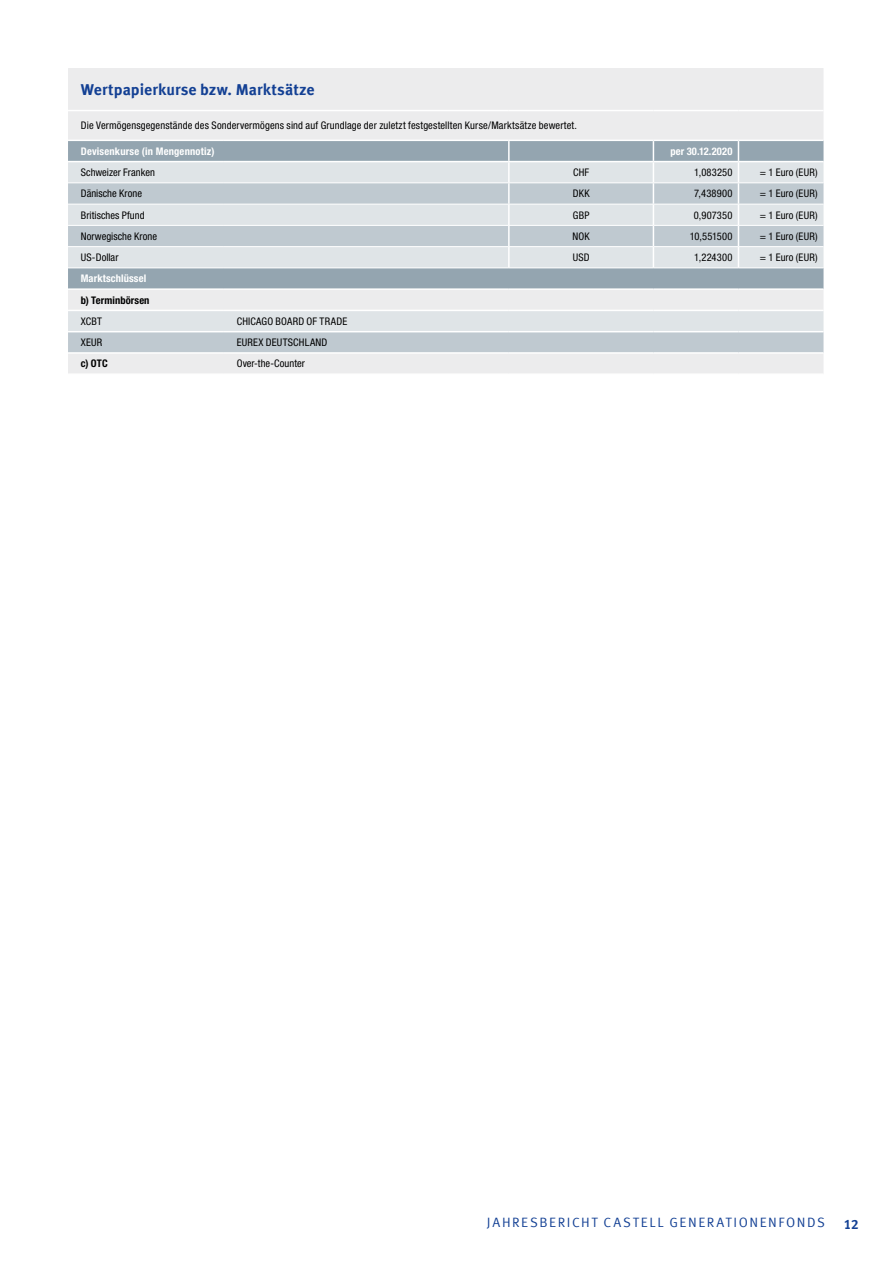
<style>
.page{position:relative;width:893px;height:1263px;background:#fff}
.page>*{position:absolute;margin:0;border:0;box-sizing:border-box;transform-origin:0 0}
.t1{font:700 15.75px "Meta Offc Pro";letter-spacing:.005em;color:#134094}
.t2{font:13.5px "Meta Offc Pro Norm";letter-spacing:.115em;color:#134094}
.t3{font:700 13.5px "Meta Offc Pro";color:#134094}
.t4{font:condensed 10.5px "Helvetica Neue LTW1 G";letter-spacing:.01em;color:#000}
.t5{font:700 condensed 10.5px "Helvetica Neue LTW1 G";letter-spacing:.02em;color:#fff}
.t6{font:700 condensed 10.5px "Helvetica Neue LTW1 G";letter-spacing:.01em;color:#000}
</style>
<div class="page">
<div style="left:68px;top:68px;width:755px;height:242px;background:#ececed"></div>
<div style="left:68px;top:141px;width:755px;height:147px;background:#94a5b0"></div>
<div style="left:68px;top:162px;width:755px;height:105px;background:#dfe4e7"></div>
<svg style="left:68px;top:183px;width:755px;height:63px;background:#cad2d8"></svg>
<svg style="left:68px;top:311px;width:755px;height:62px;background:#d8dde1"></svg>
<hr style="left:508px;top:141px;width:2px;height:20px;background:#fff">
<hr style="left:508px;top:162px;width:2px;height:20px;background:#fff">
<hr style="left:508px;top:183px;width:2px;height:21px;background:#fff">
<hr style="left:508px;top:204px;width:2px;height:21px;background:#fff">
<hr style="left:508px;top:226px;width:2px;height:20px;background:#fff">
<hr style="left:508px;top:247px;width:2px;height:20px;background:#fff">
<svg style="left:653px;top:141px;width:1px;height:126px"></svg>
<svg style="left:738px;top:141px;width:1px;height:126px"></svg>
<hr style="left:68px;top:110px;width:156px;height:1px;background:#fff">
<hr style="left:224px;top:110px;width:285px;height:1px;background:#fff">
<hr style="left:509px;top:110px;width:144px;height:1px;background:#fff">
<hr style="left:653px;top:110px;width:85px;height:1px;background:#fff">
<hr style="left:738px;top:110px;width:85px;height:1px;background:#fff">
<hr style="left:68px;top:140px;width:156px;height:1px;background:#fff">
<hr style="left:224px;top:140px;width:285px;height:1px;background:#fff">
<hr style="left:509px;top:140px;width:144px;height:1px;background:#fff">
<hr style="left:653px;top:140px;width:85px;height:1px;background:#fff">
<hr style="left:738px;top:140px;width:85px;height:1px;background:#fff">
<hr style="left:68px;top:288px;width:156px;height:2px;background:#fff">
<hr style="left:224px;top:288px;width:285px;height:2px;background:#fff">
<hr style="left:509px;top:288px;width:144px;height:2px;background:#fff">
<hr style="left:653px;top:288px;width:85px;height:2px;background:#fff">
<hr style="left:738px;top:288px;width:85px;height:2px;background:#fff">
<hr style="left:68px;top:331px;width:156px;height:1px;background:#fff">
<hr style="left:224px;top:331px;width:285px;height:1px;background:#fff">
<hr style="left:509px;top:331px;width:144px;height:1px;background:#fff">
<hr style="left:653px;top:331px;width:85px;height:1px;background:#fff">
<hr style="left:738px;top:331px;width:85px;height:1px;background:#fff">
<hr style="left:68px;top:352px;width:156px;height:2px;background:#fff">
<hr style="left:224px;top:352px;width:285px;height:2px;background:#fff">
<hr style="left:509px;top:352px;width:144px;height:2px;background:#fff">
<hr style="left:653px;top:352px;width:85px;height:2px;background:#fff">
<hr style="left:738px;top:352px;width:85px;height:2px;background:#fff">
<hr style="left:68px;top:161px;width:156px;height:1px;background:#fff">
<hr style="left:224px;top:161px;width:285px;height:1px;background:#fff">
<hr style="left:509px;top:161px;width:144px;height:1px;background:#fff">
<hr style="left:653px;top:161px;width:85px;height:1px;background:#fff">
<hr style="left:738px;top:161px;width:85px;height:1px;background:#fff">
<hr style="left:68px;top:182px;width:156px;height:1px;background:#fff">
<hr style="left:224px;top:182px;width:285px;height:1px;background:#fff">
<hr style="left:509px;top:182px;width:144px;height:1px;background:#fff">
<hr style="left:653px;top:182px;width:85px;height:1px;background:#fff">
<hr style="left:738px;top:182px;width:85px;height:1px;background:#fff">
<hr style="left:68px;top:204px;width:156px;height:1px;background:#fff">
<hr style="left:224px;top:204px;width:285px;height:1px;background:#fff">
<hr style="left:509px;top:204px;width:144px;height:1px;background:#fff">
<hr style="left:653px;top:204px;width:85px;height:1px;background:#fff">
<hr style="left:738px;top:204px;width:85px;height:1px;background:#fff">
<hr style="left:68px;top:225px;width:156px;height:1px;background:#fff">
<hr style="left:224px;top:225px;width:285px;height:1px;background:#fff">
<hr style="left:509px;top:225px;width:144px;height:1px;background:#fff">
<hr style="left:653px;top:225px;width:85px;height:1px;background:#fff">
<hr style="left:738px;top:225px;width:85px;height:1px;background:#fff">
<hr style="left:68px;top:246px;width:156px;height:1px;background:#fff">
<hr style="left:224px;top:246px;width:285px;height:1px;background:#fff">
<hr style="left:509px;top:246px;width:144px;height:1px;background:#fff">
<hr style="left:653px;top:246px;width:85px;height:1px;background:#fff">
<hr style="left:738px;top:246px;width:85px;height:1px;background:#fff">
<hr style="left:68px;top:267px;width:156px;height:1px;background:#fff">
<hr style="left:224px;top:267px;width:285px;height:1px;background:#fff">
<hr style="left:509px;top:267px;width:144px;height:1px;background:#fff">
<hr style="left:653px;top:267px;width:85px;height:1px;background:#fff">
<hr style="left:738px;top:267px;width:85px;height:1px;background:#fff">
<h1 class="t1" style="left:81px;top:78px;width:235px">Wertpapierkurse bzw. Marktsätze</h1>
<p class="t4" style="left:81px;top:119px;width:498px">Die Vermögensgegenstände des Sondervermögens sind auf Grundlage der zuletzt festgestellten Kurse/Marktsätze bewertet.</p>
<p class="t5" style="left:81px;top:145px;width:135px">Devisenkurse (in Mengennotiz)</p>
<p class="t5" style="left:671px;top:145px;width:63px">per 30.12.2020</p>
<p class="t4" style="left:81px;top:166px;width:76px">Schweizer Franken</p>
<p class="t4" style="left:573px;top:166px;width:18px">CHF</p>
<p class="t4" style="left:694px;top:166px;width:40px">1,083250</p>
<p class="t4" style="left:760px;top:166px;width:59px">= 1 Euro (EUR)</p>
<p class="t4" style="left:81px;top:187px;width:63px">Dänische Krone</p>
<p class="t4" style="left:573px;top:187px;width:18px">DKK</p>
<p class="t4" style="left:694px;top:187px;width:40px">7,438900</p>
<p class="t4" style="left:760px;top:187px;width:59px">= 1 Euro (EUR)</p>
<p class="t4" style="left:81px;top:209px;width:65px">Britisches Pfund</p>
<p class="t4" style="left:573px;top:209px;width:18px">GBP</p>
<p class="t4" style="left:694px;top:209px;width:40px">0,907350</p>
<p class="t4" style="left:760px;top:209px;width:59px">= 1 Euro (EUR)</p>
<p class="t4" style="left:81px;top:230px;width:78px">Norwegische Krone</p>
<p class="t4" style="left:572px;top:230px;width:19px">NOK</p>
<p class="t4" style="left:690px;top:230px;width:44px">10,551500</p>
<p class="t4" style="left:760px;top:230px;width:59px">= 1 Euro (EUR)</p>
<p class="t4" style="left:81px;top:251px;width:39px">US-Dollar</p>
<p class="t4" style="left:573px;top:251px;width:18px">USD</p>
<p class="t4" style="left:694px;top:251px;width:40px">1,224300</p>
<p class="t4" style="left:760px;top:251px;width:59px">= 1 Euro (EUR)</p>
<p class="t5" style="left:81px;top:272px;width:67px">Marktschlüssel</p>
<p class="t6" style="left:81px;top:294px;width:70px">b) Terminbörsen</p>
<p class="t4" style="left:81px;top:315px;width:23px">XCBT</p>
<p class="t4" style="left:237px;top:315px;width:112px">CHICAGO BOARD OF TRADE</p>
<p class="t4" style="left:81px;top:336px;width:23px">XEUR</p>
<p class="t4" style="left:237px;top:336px;width:92px">EUREX DEUTSCHLAND</p>
<p class="t6" style="left:81px;top:357px;width:28px">c) OTC</p>
<p class="t4" style="left:237px;top:357px;width:70px">Over-the-Counter</p>
<p class="t2" style="left:487px;top:1211px;width:136px">JAHRESBERICHT CASTE</p>
<p class="t2" style="left:649px;top:1211px;width:58px">LL GENERATIO</p>
<p class="t2" style="left:749px;top:1211px;width:67px">NENFONDS</p>
<p class="t3" style="left:844px;top:1214px;width:17px">12</p>
</div>
